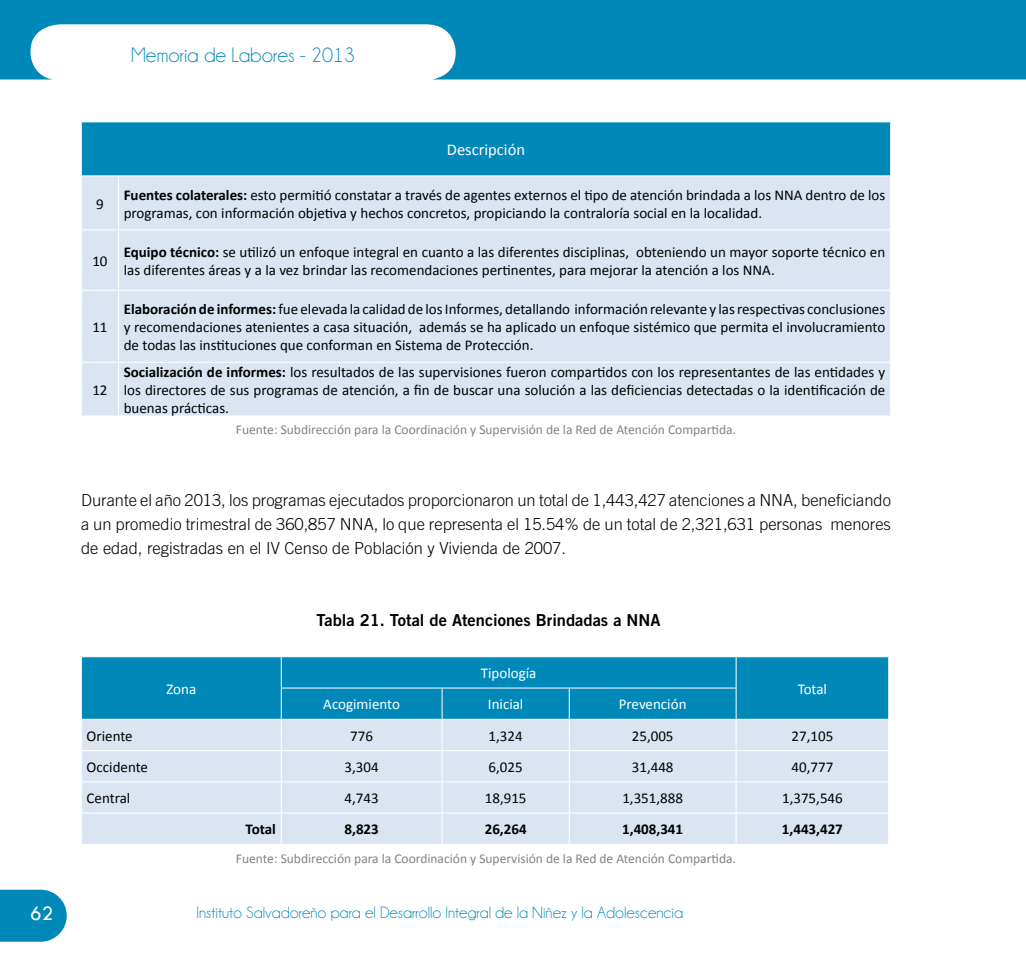
<style>
.page{position:relative;width:1026px;height:972px;background:#fff}
.page>*{position:absolute;margin:0;border:0;box-sizing:border-box;transform-origin:0 0}
.t1{font:21px "Champagne&Limousines";color:#0088b9}
.t2{font:21px "Tw Cen";color:#fff}
.t3{font:300 16.5px/24px "Trade Gothic";color:#000;text-align:justify}
.t4{font:16.5px "Champagne&Limousines";color:#0088b9}
.t5{font:16.5px "Trade Gothic Bold Two";color:#000}
.t6{font:16.5px "Calibri";color:#fff}
.t7{font:15px/18px "Calibri";color:#000}
.t8{font:15px "Calibri";color:#fff}
.t9{font:700 15px "Calibri";color:#000}
.t10{font:13.5px "Calibri";color:#808285}
.s1{font-weight:700}
</style>
<div class="page">
<svg style="left:0;top:890px;width:67px;height:52px;background:#1792bf"></svg>
<svg style="left:0;top:0;width:1025px;height:80px;fill:#0088b9"></svg>
<svg style="left:1025px;top:0;width:1px;height:80px"></svg>
<div style="left:81px;top:122px;width:810px;height:54px;background:#0088b9"></div>
<div style="left:82px;top:177px;width:808px;height:239px;background:#dbe5f1"></div>
<hr style="left:81px;top:122px;width:37px;height:1px;background:#fff">
<hr style="left:118px;top:122px;width:773px;height:1px;background:#fff">
<hr style="left:81px;top:230px;width:37px;height:1px;background:#fff">
<hr style="left:118px;top:230px;width:773px;height:1px;background:#fff">
<hr style="left:81px;top:290px;width:37px;height:1px;background:#fff">
<hr style="left:118px;top:290px;width:773px;height:1px;background:#fff">
<hr style="left:81px;top:362px;width:37px;height:1px;background:#fff">
<hr style="left:118px;top:362px;width:773px;height:1px;background:#fff">
<hr style="left:81px;top:122px;width:1px;height:54px;background:#fff">
<hr style="left:890px;top:122px;width:1px;height:54px;background:#fff">
<hr style="left:118px;top:176px;width:1px;height:54px;background:#fff">
<hr style="left:118px;top:230px;width:1px;height:60px;background:#fff">
<hr style="left:118px;top:291px;width:1px;height:71px;background:#fff">
<hr style="left:118px;top:363px;width:1px;height:53px;background:#fff">
<div style="left:82px;top:657px;width:806px;height:62px;background:#0088b9"></div>
<div style="left:82px;top:720px;width:806px;height:124px;background:#dbe5f1"></div>
<hr style="left:281px;top:688px;width:161px;height:1px;background:#fff">
<hr style="left:442px;top:688px;width:127px;height:1px;background:#fff">
<hr style="left:569px;top:688px;width:167px;height:1px;background:#fff">
<hr style="left:81px;top:750px;width:200px;height:1px;background:#fff">
<hr style="left:281px;top:750px;width:161px;height:1px;background:#fff">
<hr style="left:442px;top:750px;width:127px;height:1px;background:#fff">
<hr style="left:569px;top:750px;width:167px;height:1px;background:#fff">
<hr style="left:736px;top:750px;width:153px;height:1px;background:#fff">
<hr style="left:81px;top:782px;width:200px;height:1px;background:#fff">
<hr style="left:281px;top:782px;width:161px;height:1px;background:#fff">
<hr style="left:442px;top:782px;width:127px;height:1px;background:#fff">
<hr style="left:569px;top:782px;width:167px;height:1px;background:#fff">
<hr style="left:736px;top:782px;width:153px;height:1px;background:#fff">
<hr style="left:81px;top:813px;width:200px;height:1px;background:#fff">
<hr style="left:281px;top:813px;width:161px;height:1px;background:#fff">
<hr style="left:442px;top:813px;width:127px;height:1px;background:#fff">
<hr style="left:569px;top:813px;width:167px;height:1px;background:#fff">
<hr style="left:736px;top:813px;width:153px;height:1px;background:#fff">
<hr style="left:281px;top:657px;width:1px;height:31px;background:#fff">
<hr style="left:736px;top:657px;width:1px;height:31px;background:#fff">
<hr style="left:281px;top:688px;width:1px;height:31px;background:#fff">
<hr style="left:442px;top:688px;width:1px;height:31px;background:#fff">
<hr style="left:569px;top:688px;width:1px;height:31px;background:#fff">
<hr style="left:736px;top:688px;width:1px;height:31px;background:#fff">
<hr style="left:281px;top:720px;width:1px;height:30px;background:#fff">
<hr style="left:442px;top:720px;width:1px;height:30px;background:#fff">
<hr style="left:569px;top:720px;width:1px;height:30px;background:#fff">
<hr style="left:736px;top:720px;width:1px;height:30px;background:#fff">
<hr style="left:281px;top:751px;width:1px;height:31px;background:#fff">
<hr style="left:442px;top:751px;width:1px;height:31px;background:#fff">
<hr style="left:569px;top:751px;width:1px;height:31px;background:#fff">
<hr style="left:736px;top:751px;width:1px;height:31px;background:#fff">
<hr style="left:281px;top:782px;width:1px;height:31px;background:#fff">
<hr style="left:442px;top:782px;width:1px;height:31px;background:#fff">
<hr style="left:569px;top:782px;width:1px;height:31px;background:#fff">
<hr style="left:736px;top:782px;width:1px;height:31px;background:#fff">
<hr style="left:281px;top:814px;width:1px;height:30px;background:#fff">
<hr style="left:442px;top:814px;width:1px;height:30px;background:#fff">
<hr style="left:569px;top:814px;width:1px;height:30px;background:#fff">
<hr style="left:736px;top:814px;width:1px;height:30px;background:#fff">
<h1 class="t1" style="left:131px;top:44px;width:225px">Memoria de Labores - 2013</h1>
<p class="t6" style="left:447px;top:139px;width:80px">Descripción</p>
<p class="t7" style="left:96px;top:195px;width:9px">9</p>
<p class="t7" style="left:124px;top:186px;width:763px"><span class="s1">Fuentes colaterales:</span> esto permitió constatar a través de agentes externos el tipo de atención brindada a los NNA dentro de los programas, con información objetiva y hechos concretos, propiciando la contraloría social en la localidad.</p>
<p class="t7" style="left:92px;top:252px;width:17px">10</p>
<p class="t7" style="left:124px;top:243px;width:763px"><span class="s1">Equipo técnico:</span> se utilizó un enfoque integral en cuanto a las diferentes disciplinas, obteniendo un mayor soporte técnico en las diferentes áreas y a la vez brindar las recomendaciones pertinentes, para mejorar la atención a los NNA.</p>
<p class="t7" style="left:92px;top:318px;width:17px">11</p>
<p class="t7" style="left:92px;top:381px;width:17px">12</p>
<p class="t7" style="left:124px;top:300px;width:763px;text-align:justify"><span class="s1">Elaboración de informes:</span> fue elevada la calidad de los Informes, detallando información relevante y las respectivas conclusiones y recomendaciones atenientes a casa situación, además se ha aplicado un enfoque sistémico que permita el involucramiento de todas las instituciones que conforman en Sistema de Protección.</p>
<p class="t7" style="left:124px;top:363px;width:763px;text-align:justify"><span class="s1">Socialización de informes:</span> los resultados de las supervisiones fueron compartidos con los representantes de las entidades y los directores de sus programas de atención, a fin de buscar una solución a las deficiencias detectadas o la identificación de buenas prácticas.</p>
<p class="t10" style="left:236px;top:421px;width:501px">Fuente: Subdirección para la Coordinación y Supervisión de la Red de Atención Compartida.</p>
<p class="t3" style="left:81px;top:488px;width:812px">Durante el año 2013, los programas ejecutados proporcionaron un total de 1,443,427 atenciones a NNA, beneficiando a un promedio trimestral de 360,857 NNA, lo que representa el 15.54% de un total de 2,321,631 personas menores de edad, registradas en el IV Censo de Población y Vivienda de 2007.</p>
<p class="t5" style="left:317px;top:610px;width:346px">Tabla 21. Total de Atenciones Brindadas a NNA</p>
<p class="t8" style="left:166px;top:679px;width:31px">Zona</p>
<p class="t8" style="left:481px;top:664px;width:57px">Tipología</p>
<p class="t8" style="left:323px;top:695px;width:78px">Acogimiento</p>
<p class="t8" style="left:488px;top:695px;width:37px">Inicial</p>
<p class="t8" style="left:619px;top:695px;width:69px">Prevención</p>
<p class="t8" style="left:798px;top:679px;width:31px">Total</p>
<p class="t7" style="left:87px;top:727px;width:48px">Oriente</p>
<p class="t7" style="left:350px;top:727px;width:24px">776</p>
<p class="t7" style="left:489px;top:727px;width:36px">1,324</p>
<p class="t7" style="left:632px;top:727px;width:43px">25,005</p>
<p class="t7" style="left:792px;top:727px;width:43px">27,105</p>
<p class="t7" style="left:87px;top:758px;width:63px">Occidente</p>
<p class="t7" style="left:345px;top:758px;width:36px">3,304</p>
<p class="t7" style="left:489px;top:758px;width:36px">6,025</p>
<p class="t7" style="left:632px;top:758px;width:43px">31,448</p>
<p class="t7" style="left:792px;top:758px;width:43px">40,777</p>
<p class="t7" style="left:87px;top:789px;width:45px">Central</p>
<p class="t7" style="left:345px;top:789px;width:36px">4,743</p>
<p class="t7" style="left:485px;top:789px;width:43px">18,915</p>
<p class="t7" style="left:622px;top:789px;width:62px">1,351,888</p>
<p class="t7" style="left:782px;top:789px;width:62px">1,375,546</p>
<p class="t9" style="left:246px;top:820px;width:32px">Total</p>
<p class="t9" style="left:345px;top:820px;width:36px">8,823</p>
<p class="t9" style="left:485px;top:820px;width:43px">26,264</p>
<p class="t9" style="left:622px;top:820px;width:62px">1,408,341</p>
<p class="t9" style="left:782px;top:820px;width:62px">1,443,427</p>
<p class="t10" style="left:236px;top:850px;width:501px">Fuente: Subdirección para la Coordinación y Supervisión de la Red de Atención Compartida.</p>
<h1 class="t2" style="left:30px;top:900px;width:25px">62</h1>
<p class="t4" style="left:197px;top:904px;width:488px">Instituto Salvadoreño para el Desarrollo Integral de la Niñez y la Adolescencia</p>
</div>
